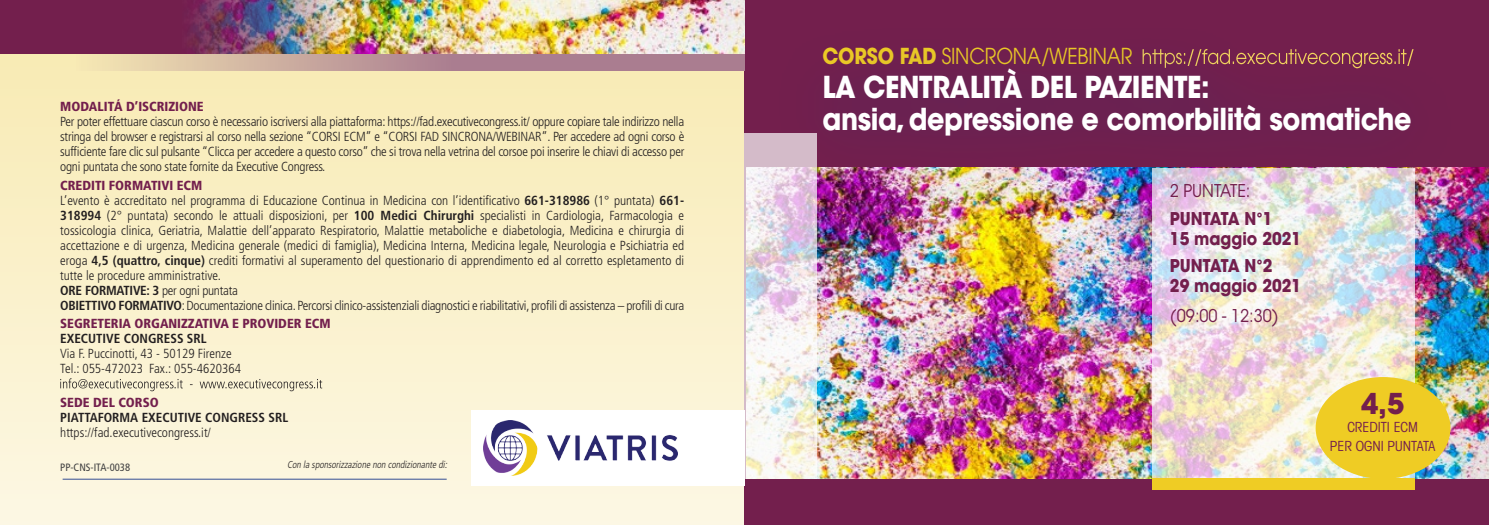
<style>
.page{position:relative;width:1489px;height:525px;background:#fff}
.page>*{position:absolute;margin:0;border:0;box-sizing:border-box;transform-origin:0 0}
.TITOLETTI{font:700 30px "ITC Avant Garde Std";letter-spacing:-.015em;color:#fff;scale:.9 1}
.TITOLETTI-2{font:700 28.5px "Avant Garde";color:#731f4d}
.TITOLETTI-3{font:21.88px "Avant Garde";letter-spacing:-.01em;color:#efcc24;scale:.88 1}
.TITOLETTI-4{font:700 17.5px "ITC Avant Garde Std";color:#731f4d;scale:.9 1}
.TITOLETTI-5{font:17.5px "ITC Avant Garde Std";color:#731f4d;scale:.9 1}
.TITOLETTI-6{font:700 17.5px "ITC Avant Garde Std";letter-spacing:-.03em;color:#731f4d;scale:.9 1}
.TITOLETTI-7{font:condensed 13.88px "Avant Garde";color:#731f4d}
.testo{font:300 condensed 13.12px/15px "Frutiger";letter-spacing:-.02em;color:#231f20;text-align:justify}
.testo-2{font:300 condensed 13.12px "Frutiger";color:#231f20}
.testo-3{font:700 condensed 13.12px "Frutiger";color:#231f20}
.testo-4{font:900 condensed 13.12px "Frutiger";color:#731f4d}
.TITOLETTI-8{font:900 condensed 13.12px "Frutiger";color:#731f4d}
.testo-5{font:700 condensed 13.12px "Frutiger";letter-spacing:-.02em;color:#231f20}
.TITOLETTI_RETRO{font:condensed 10.62px "Frutiger";color:#3e3e3f}
.t1{font:italic 300 condensed 10px "Frutiger";color:#231f20;scale:.95 1}
.s1{font-weight:700}
.s2{font-weight:300}
</style>
<div class="page">
<svg style="left:0;top:53px;width:744px;height:471px;background:#f9f0cb"></svg>
<svg style="left:60px;top:378px;width:262px;height:13px;background:#d9d2b9"></svg>
<div style="left:744px;top:0;width:744px;height:524px;background:#731f4d"></div>
<img style="left:816px;top:168px;width:672px;height:310px">
<div style="left:471px;top:409px;width:273px;height:76px;background:#fff"></div>
<img style="left:483px;top:420px;width:194px;height:55px">
<hr style="left:63px;top:478px;width:383px;height:1px;background:#344e94">
<svg style="left:744px;top:133px;width:72px;height:345px;background:#e9dee4"></svg>
<img style="left:1152px;top:168px;width:262px;height:310px">
<div style="left:1152px;top:478px;width:262px;height:11px;background:#efcc24"></div>
<div style="left:1315px;top:377px;width:135px;height:101px;background:#efcc24;border-radius:50%"></div>
<div style="left:1151px;top:165px;width:165px;height:150px;background:#fff;opacity:.75"></div>
<svg style="left:76px;top:53px;width:668px;height:18px;background:#bf9b98"></svg>
<img style="left:0;top:0;width:744px;height:53px">
<p class="TITOLETTI-8" style="left:60px;top:98px;width:145px">MODALITÁ D’ISCRIZIONE</p>
<p class="testo" style="left:60px;top:114px;width:625px">Per poter effettuare ciascun corso è necessario iscriversi alla piattaforma: https://fad.executivecongress.it/ oppure copiare tale indirizzo nella stringa del browser e registrarsi al corso nella sezione “CORSI ECM” e “CORSI FAD SINCRONA/WEBINAR”. Per accedere ad ogni corso è sufficiente fare clic sul pulsante “Clicca per accedere a questo corso” che si trova nella vetrina del corsoe poi inserire le chiavi di accesso per ogni puntata che sono state fornite da Executive Congress.</p>
<p class="TITOLETTI-8" style="left:60px;top:177px;width:143px">CREDITI FORMATIVI ECM</p>
<p class="testo" style="left:60px;top:193px;width:625px">L’evento è accreditato nel programma di Educazione Continua in Medicina con l’identificativo <span class="s1">661-318986</span> (1° puntata) <span class="s1">661- 318994</span> (2° puntata) secondo le attuali disposizioni, per <span class="s1">100 Medici Chirurghi</span> specialisti in Cardiologia, Farmacologia e tossicologia clinica, Geriatria, Malattie dell’apparato Respiratorio, Malattie metaboliche e diabetologia, Medicina e chirurgia di accettazione e di urgenza, Medicina generale (medici di famiglia), Medicina Interna, Medicina legale, Neurologia e Psichiatria ed eroga <span class="s1">4,5 (quattro, cinque)</span> crediti formativi al superamento del questionario di apprendimento ed al corretto espletamento di tutte le procedure amministrative.</p>
<p class="testo-5" style="left:60px;top:282px;width:179px">ORE FORMATIVE: 3 <span class="s2">per ogni puntata</span></p>
<p class="testo" style="left:60px;top:298px;width:625px"><span class="s1">OBIETTIVO FORMATIVO</span>: Documentazione clinica. Percorsi clinico-assistenziali diagnostici e riabilitativi, profili di assistenza – profili di cura</p>
<p class="testo-4" style="left:60px;top:315px;width:272px">SEGRETERIA ORGANIZZATIVA E PROVIDER ECM</p>
<p class="testo-3" style="left:60px;top:331px;width:148px">EXECUTIVE CONGRESS SRL</p>
<p class="testo-2" style="left:60px;top:346px;width:173px">Via F. Puccinotti, 43 - 50129 Firenze</p>
<p class="testo-2" style="left:60px;top:361px;width:182px">Tel.: 055-472023 Fax.: 055-4620364</p>
<p class="testo-4" style="left:60px;top:394px;width:100px">SEDE DEL CORSO</p>
<p class="testo-3" style="left:60px;top:409px;width:229px">PIATTAFORMA EXECUTIVE CONGRESS SRL</p>
<p class="testo-2" style="left:60px;top:424px;width:152px">https://fad.executivecongress.it/</p>
<p class="t1" style="left:287px;top:458px;width:172px">Con la sponsorizzazione non condizionante di:</p>
<p class="TITOLETTI_RETRO" style="left:60px;top:461px;width:71px">PP-CNS-ITA-0038</p>
<p class="TITOLETTI-3" style="left:822px;top:43px;width:354px"><span class="s1">CORSO FAD</span> SINCRONA/WEBINAR</p>
<p class="TITOLETTI" style="left:822px;top:68px;width:431px">LA CENTRALITÀ DEL PAZIENTE:</p>
<p class="TITOLETTI" style="left:822px;top:99px;width:656px">ansia, depressione e comorbilità somatiche</p>
<p class="TITOLETTI-5" style="left:1169px;top:180px;width:91px">2 PUNTATE:</p>
<p class="TITOLETTI-6" style="left:1169px;top:206px;width:115px">PUNTATA N°1</p>
<p class="TITOLETTI-4" style="left:1169px;top:226px;width:147px">15 maggio 2021</p>
<p class="TITOLETTI-6" style="left:1169px;top:254px;width:115px">PUNTATA N°2</p>
<p class="TITOLETTI-4" style="left:1169px;top:274px;width:147px">29 maggio 2021</p>
<p class="TITOLETTI-5" style="left:1169px;top:304px;width:123px">(09:00 - 12:30)</p>
<p class="TITOLETTI-2" style="left:1360px;top:384px;width:45px">4,5</p>
<p class="TITOLETTI-7" style="left:1347px;top:418px;width:72px">CREDITI ECM</p>
<p class="TITOLETTI-7" style="left:1329px;top:437px;width:107px">PER OGNI PUNTATA</p>
</div>
